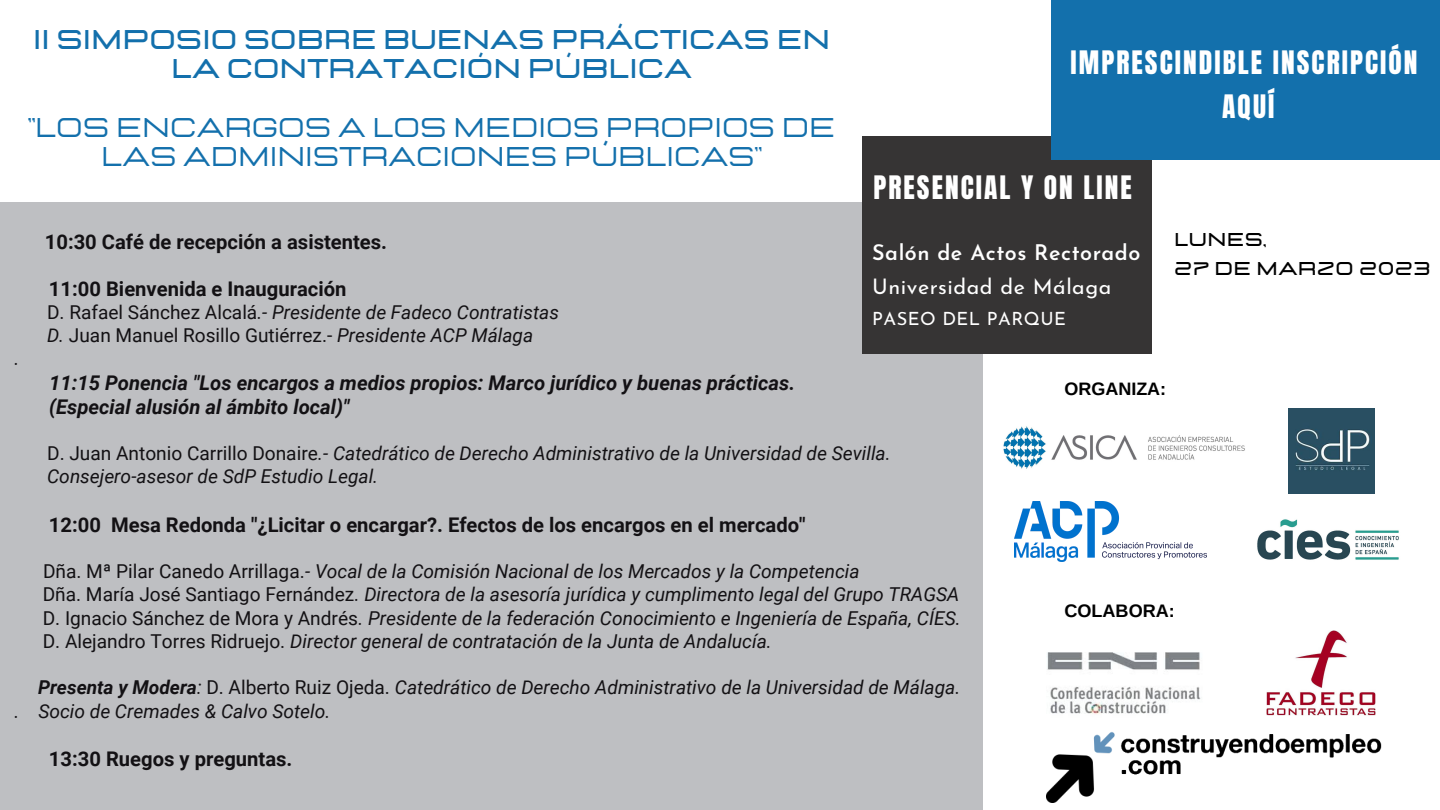
<style>
.page{position:relative;width:1440px;height:810px;background:#fff}
.page>*{position:absolute;margin:0;border:0;box-sizing:border-box;transform-origin:0 0}
.t1{font:27.5px/44.2px "Anton";letter-spacing:.075em;color:#fff;text-align:center}
.t2{font:27px/29.2px "Lastica";color:#1370ac;text-align:center}
.t3{font:700 27px/29.2px "Lastica";color:#1370ac;text-align:center}
.t4{font:600 21.5px "Josefin Sans";letter-spacing:.025em;color:#fff}
.t5{font:21.5px "Josefin Sans";letter-spacing:.025em;color:#fff}
.t6{font:700 20.2px "Roboto";color:#131114}
.t7{font:italic 700 20.2px/24px "Roboto";color:#131114}
.t8{font:italic 19.1px/23.2px "Roboto";color:#131114}
.t9{font:700 18.5px/29.2px "Lastica";letter-spacing:.025em;color:#000}
.t10{font:18.2px "Josefin Sans";letter-spacing:.025em;color:#fff}
.t11{font:700 18.1px "Arimo";color:#000}
.t12{font:700 18px "Arimo";color:#000}
.s1{font-style:normal}
.s2{font-weight:700}
</style>
<div class="page">
<div style="left:0;top:202px;width:982px;height:608px;background:#bebfc2"></div>
<div style="left:862px;top:136px;width:290px;height:218px;background:#363434"></div>
<div style="left:1051px;top:0;width:389px;height:159px;background:#1370ac"></div>
<img style="left:1267px;top:630px;width:108px;height:86px">
<img style="left:1047px;top:652px;width:154px;height:62px">
<img style="left:1047px;top:732px;width:335px;height:70px">
<img style="left:1003px;top:426px;width:242px;height:43px">
<img style="left:1014px;top:502px;width:192px;height:60px">
<img style="left:1257px;top:519px;width:142px;height:41px">
<img style="left:1289px;top:408px;width:85px;height:86px">
<h2 class="t3" style="left:33px;top:26px;width:799px">II SIMPOSIO SOBRE BUENAS PRÁCTICAS EN<br>LA CONTRATACIÓN PÚBLICA</h2>
<h2 class="t2" style="left:28px;top:114px;width:809px">"LOS ENCARGOS A LOS MEDIOS PROPIOS DE<br>LAS ADMINISTRACIONES PÚBLICAS"</h2>
<p class="t8" style="left:15px;top:347px;width:6px">.</p>
<p class="t6" style="left:45px;top:230px;width:344px">10:30 Café de recepción a asistentes.</p>
<p class="t6" style="left:49px;top:277px;width:299px">11:00 Bienvenida e Inauguración</p>
<p class="t8" style="left:47px;top:301px;width:513px"><span class="s1">D. Rafael Sánchez Alcalá</span>.- Presidente de Fadeco Contratistas<br>D. <span class="s1">Juan Manuel Rosillo Gutiérrez.-</span> Presidente ACP Málaga</p>
<h1 class="t1" style="left:1071px;top:41px;width:349px">IMPRESCINDIBLE INSCRIPCIÓN<br>AQUÍ</h1>
<h1 class="t1" style="left:873px;top:166px;width:260px">PRESENCIAL Y ON LINE</h1>
<p class="t4" style="left:872px;top:244px;width:270px">Salón de Actos Rectorado</p>
<p class="t5" style="left:872px;top:278px;width:241px">Universidad de Málaga</p>
<p class="t10" style="left:872px;top:311px;width:195px">PASEO DEL PARQUE</p>
<p class="t9" style="left:1174px;top:226px;width:258px">LUNES,<br>27 DE MARZO 2023</p>
<p class="t7" style="left:49px;top:371px;width:748px">11:15 Ponencia "Los encargos a medios propios: Marco jurídico y buenas prácticas. (Especial alusión al ámbito local)"</p>
<p class="t8" style="left:47px;top:442px;width:845px"><span class="s1">D. Juan Antonio Carrillo Donaire</span>.- Catedrático de Derecho Administrativo de la Universidad de Sevilla.<br>Consejero-asesor de SdP Estudio Legal.</p>
<p class="t6" style="left:49px;top:513px;width:758px">12:00 Mesa Redonda "¿Licitar o encargar?. Efectos de los encargos en el mercado"</p>
<p class="t8" style="left:43px;top:560px;width:920px"><span class="s1">Dña. Mª Pilar Canedo Arrillaga.</span>- Vocal de la Comisión Nacional de los Mercados y la Competencia<br><span class="s1">Dña. María José Santiago Fernández</span>. Directora de la asesoría jurídica y cumplimento legal del Grupo TRAGSA <span class="s1">D. Ignacio Sánchez de Mora y Andrés</span>. Presidente de la federación Conocimiento e Ingeniería de España, CÍES.<br><span class="s1">D. Alejandro Torres Ridruejo.</span> Director general de contratación de la Junta de Andalucía.</p>
<p class="t8" style="left:15px;top:676px;width:947px;text-indent:23px"><span class="s2">Presenta y Modera</span>: <span class="s1">D. Alberto Ruiz Ojeda.</span> Catedrático de Derecho Administrativo de la Universidad de Málaga. . Socio de Cremades &amp; Calvo Sotelo.</p>
<p class="t6" style="left:49px;top:748px;width:245px">13:30 Ruegos y preguntas.</p>
<p class="t12" style="left:1064px;top:379px;width:103px">ORGANIZA:</p>
<p class="t11" style="left:1064px;top:600px;width:112px">COLABORA:</p>
</div>
